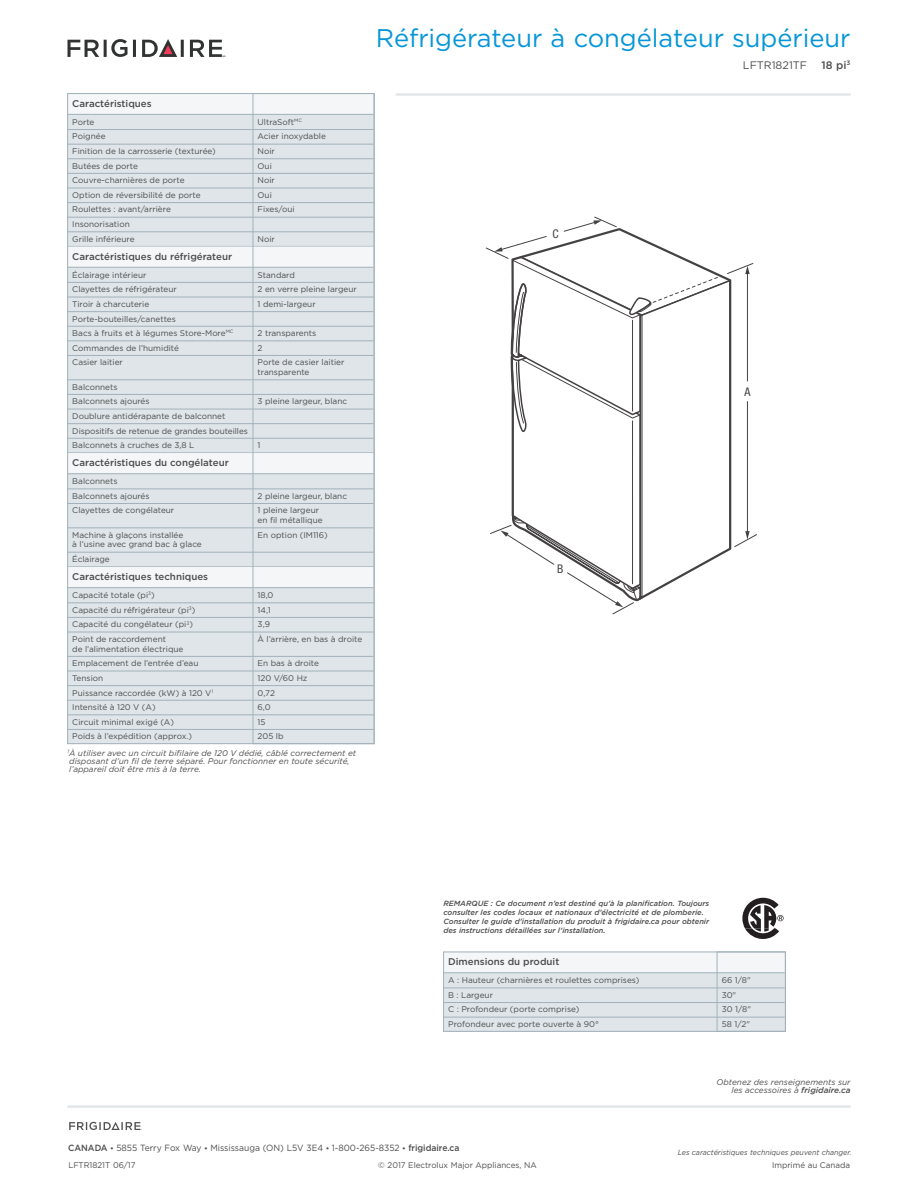
<style>
.page{position:relative;width:918px;height:1188px;background:#fff}
.page>*{position:absolute;margin:0;border:0;box-sizing:border-box;transform-origin:0 0}
.t1{font:25.5px "Gotham";color:#0696d7}
.t2{font:italic condensed 12px/12px "Helvetica Neue";color:#231f20}
.t3{font:condensed 12px "Helvetica Neue";color:#231f20}
.t4{font:10.8px "Gotham";color:#4b4c4d}
.t5{font:500 10.8px "Gotham";color:#4b4c4d}
.t6{font:500 9.75px "Gotham";color:#4b4c4d}
.t7{font:9px "Gotham";color:#4b4c4d;scale:.95 1}
.t8{font:8.25px/14.5px "Gotham";color:#4b4c4d}
.t9{font:italic 8.25px/8.2px "Gotham";color:#4b4c4d;text-align:right}
.t10{font:italic 500 7.5px/9px "Gotham";color:#4b4c4d}
.t11{font:italic 7.5px "Gotham";color:#4b4c4d;scale:.95 1}
.s1{font-style:normal}
.s2{font-weight:500}
.s3{font-weight:500;font-size:7.5px}
</style>
<div class="page">
<hr style="left:68px;top:1106px;width:782px;height:2px;background:#dfe5e9">
<hr style="left:396px;top:93px;width:455px;height:3px;background:#dfe5e9">
<svg style="left:68px;top:39px;width:68px;height:18px"></svg>
<svg style="left:142px;top:39px;width:42px;height:18px"></svg>
<svg style="left:190px;top:40px;width:35px;height:17px"></svg>
<svg style="left:69px;top:1122px;width:73px;height:8px"></svg>
<svg style="left:742px;top:898px;width:42px;height:41px"></svg>
<svg style="left:553px;top:228px;width:134px;height:31px"></svg>
<svg style="left:485px;top:247px;width:149px;height:12px"></svg>
<svg style="left:494px;top:236px;width:53px;height:16px"></svg>
<svg style="left:563px;top:216px;width:54px;height:16px"></svg>
<svg style="left:490px;top:259px;width:267px;height:356px"></svg>
<div style="left:444px;top:952px;width:341px;height:79px;background:#dfe5e9"></div>
<div style="left:444px;top:952px;width:341px;height:21px;background:#f4f6f7"></div>
<hr style="left:444px;top:973px;width:341px;height:1px;background:#a2b1bb">
<hr style="left:444px;top:988px;width:341px;height:1px;background:#a2b1bb">
<hr style="left:444px;top:1002px;width:341px;height:1px;background:#a2b1bb">
<hr style="left:444px;top:1017px;width:341px;height:1px;background:#a2b1bb">
<div style="left:443px;top:952px;width:343px;height:80px;border:1px solid #a2b1bb"></div>
<div style="left:717px;top:952px;width:69px;height:80px;border:1px solid #a2b1bb"></div>
<div style="left:68px;top:94px;width:306px;height:650px;background:#dfe5e9"></div>
<div style="left:68px;top:94px;width:305px;height:20px;background:#f4f6f7"></div>
<hr style="left:68px;top:114px;width:305px;height:1px;background:#a2b1bb">
<hr style="left:68px;top:129px;width:305px;height:1px;background:#a2b1bb">
<hr style="left:68px;top:144px;width:305px;height:1px;background:#a2b1bb">
<hr style="left:68px;top:158px;width:305px;height:1px;background:#a2b1bb">
<hr style="left:68px;top:173px;width:305px;height:1px;background:#a2b1bb">
<hr style="left:68px;top:188px;width:305px;height:1px;background:#a2b1bb">
<hr style="left:68px;top:202px;width:305px;height:1px;background:#a2b1bb">
<hr style="left:68px;top:217px;width:305px;height:1px;background:#a2b1bb">
<hr style="left:68px;top:232px;width:305px;height:1px;background:#a2b1bb">
<hr style="left:68px;top:246px;width:305px;height:1px;background:#a2b1bb">
<div style="left:68px;top:247px;width:305px;height:20px;background:#f4f6f7"></div>
<hr style="left:68px;top:267px;width:305px;height:1px;background:#a2b1bb">
<hr style="left:68px;top:282px;width:305px;height:1px;background:#a2b1bb">
<hr style="left:68px;top:297px;width:305px;height:1px;background:#a2b1bb">
<hr style="left:68px;top:311px;width:305px;height:1px;background:#a2b1bb">
<hr style="left:68px;top:326px;width:305px;height:1px;background:#a2b1bb">
<hr style="left:68px;top:341px;width:305px;height:1px;background:#a2b1bb">
<hr style="left:68px;top:355px;width:305px;height:1px;background:#a2b1bb">
<hr style="left:68px;top:380px;width:305px;height:1px;background:#a2b1bb">
<hr style="left:68px;top:394px;width:305px;height:1px;background:#a2b1bb">
<hr style="left:68px;top:409px;width:305px;height:1px;background:#a2b1bb">
<hr style="left:68px;top:423px;width:305px;height:1px;background:#a2b1bb">
<hr style="left:68px;top:438px;width:305px;height:1px;background:#a2b1bb">
<div style="left:68px;top:453px;width:305px;height:21px;background:#f4f6f7"></div>
<hr style="left:68px;top:473px;width:305px;height:1px;background:#a2b1bb">
<hr style="left:68px;top:489px;width:305px;height:1px;background:#a2b1bb">
<hr style="left:68px;top:503px;width:305px;height:1px;background:#a2b1bb">
<hr style="left:68px;top:528px;width:305px;height:1px;background:#a2b1bb">
<hr style="left:68px;top:552px;width:305px;height:1px;background:#a2b1bb">
<div style="left:68px;top:567px;width:305px;height:21px;background:#f4f6f7"></div>
<hr style="left:68px;top:587px;width:305px;height:1px;background:#a2b1bb">
<hr style="left:68px;top:603px;width:305px;height:1px;background:#a2b1bb">
<hr style="left:68px;top:617px;width:305px;height:1px;background:#a2b1bb">
<hr style="left:68px;top:632px;width:305px;height:1px;background:#a2b1bb">
<hr style="left:68px;top:656px;width:305px;height:1px;background:#a2b1bb">
<hr style="left:68px;top:671px;width:305px;height:1px;background:#a2b1bb">
<hr style="left:68px;top:685px;width:305px;height:1px;background:#a2b1bb">
<hr style="left:68px;top:700px;width:305px;height:1px;background:#a2b1bb">
<hr style="left:68px;top:715px;width:305px;height:1px;background:#a2b1bb">
<hr style="left:68px;top:729px;width:305px;height:1px;background:#a2b1bb">
<div style="left:253px;top:93px;width:121px;height:651px;border:1px solid #a2b1bb"></div>
<p class="t6" style="left:72px;top:97px;width:81px">Caractéristiques</p>
<p class="t8" style="left:72px;top:114px;width:145px">Porte<br>Poignée<br>Finition de la carrosserie (texturée)<br>Butées de porte<br>Couvre-charnières de porte<br>Option de réversibilité de porte<br>Roulettes : avant/arrière<br>Insonorisation<br>Grille inférieure</p>
<p class="t6" style="left:72px;top:250px;width:161px">Caractéristiques du réfrigérateur</p>
<p class="t8" style="left:72px;top:267px;width:163px">Éclairage intérieur<br>Clayettes de réfrigérateur<br>Tiroir à charcuterie<br>Porte-bouteilles/canettes<br>Bacs à fruits et à légumes Store-More<sup>MC<br></sup>Commandes de l’humidité<br>Casier laitier</p>
<p class="t8" style="left:72px;top:379px;width:177px">Balconnets<br>Balconnets ajourés<br>Doublure antidérapante de balconnet<br>Dispositifs de retenue de grandes bouteilles<br>Balconnets à cruches de 3,8 L</p>
<p class="t6" style="left:72px;top:457px;width:158px">Caractéristiques du congélateur</p>
<p class="t8" style="left:72px;top:474px;width:104px">Balconnets<br>Balconnets ajourés<br>Clayettes de congélateur</p>
<p class="t8" style="left:72px;top:530px;width:131px;line-height:9.8px">Machine à glaçons installée<br>à l’usine avec grand bac à glace</p>
<p class="t8" style="left:72px;top:552px;width:39px">Éclairage</p>
<p class="t6" style="left:72px;top:571px;width:137px">Caractéristiques techniques</p>
<p class="t8" style="left:72px;top:588px;width:125px">Capacité totale (pi<sup>3</sup>)<br>Capacité du réfrigérateur (pi<sup>3</sup>)<br>Capacité du congélateur (pi<sup>3</sup>)<br>Point de raccordement</p>
<p class="t8" style="left:72px;top:641px;width:143px">de l’alimentation électrique<br>Emplacement de l’entrée d’eau<br>Tension<br>Puissance raccordée (kW) à 120 V<sup>1<br></sup>Intensité à 120 V (A)<br>Circuit minimal exigé (A)<br>Poids à l’expédition (approx.)</p>
<p class="t8" style="left:258px;top:114px;width:70px">UltraSoft<sup>MC<br></sup>Acier inoxydable<br>Noir<br>Oui<br>Noir<br>Oui<br>Fixes/oui</p>
<p class="t8" style="left:258px;top:231px;width:19px">Noir</p>
<p class="t8" style="left:258px;top:267px;width:101px">Standard<br>2 en verre pleine largeur<br>1 demi-largeur</p>
<p class="t8" style="left:258px;top:326px;width:88px">2 transparents<br>2<br>Porte de casier laitier</p>
<p class="t8" style="left:258px;top:365px;width:53px">transparente</p>
<p class="t8" style="left:258px;top:394px;width:91px">3 pleine largeur, blanc</p>
<p class="t8" style="left:258px;top:438px;width:4px">1</p>
<p class="t8" style="left:258px;top:488px;width:91px">2 pleine largeur, blanc<br>1 pleine largeur</p>
<p class="t8" style="left:258px;top:513px;width:72px">en fil métallique<br>En option (IM116)</p>
<p class="t8" style="left:258px;top:588px;width:106px">18,0<br>14,1<br>3,9<br>À l’arrière, en bas à droite</p>
<p class="t8" style="left:258px;top:656px;width:63px">En bas à droite<br>120 V/60 Hz<br>0,72<br>6,0<br>15<br>205 lb</p>
<p class="t9" style="left:68px;top:749px;width:290px;text-align:left"><sup>1</sup>À utiliser avec un circuit bifilaire de 120 V dédié, câblé correctement et disposant d’un fil de terre séparé. Pour fonctionner en toute sécurité, l’appareil doit être mis à la terre.</p>
<h1 class="t1" style="left:376px;top:22px;width:476px">Réfrigérateur à congélateur supérieur</h1>
<h3 class="t4" style="left:743px;top:58px;width:66px">LFTR1821TF</h3>
<h3 class="t5" style="left:821px;top:58px;width:31px">18 pi<sup>3</sup></h3>
<h2 class="t3" style="left:552px;top:227px;width:8px">C</h2>
<h2 class="t3" style="left:557px;top:562px;width:8px">B</h2>
<h2 class="t3" style="left:745px;top:385px;width:7px">A</h2>
<h2 class="t2" style="left:580px;top:893px;width:139px"><span class="s1">and removal.</span> (Absolute 3" minimum clearance will ONLY allow for 90 door swing which</h2>
<p class="t10" style="left:443px;top:898px;width:267px">REMARQUE : Ce document n’est destiné qu’à la planification. Toujours consulter les codes locaux et nationaux d’électricité et de plomberie.<br>Consulter le guide d’installation du produit à frigidaire.ca pour obtenir des instructions détaillées sur l’installation.</p>
<p class="t6" style="left:448px;top:956px;width:113px">Dimensions du produit</p>
<p class="t8" style="left:448px;top:973px;width:193px">A : Hauteur (charnières et roulettes comprises)<br>B : Largeur<br>C : Profondeur (porte comprise)<br>Profondeur avec porte ouverte à 90°</p>
<p class="t8" style="left:722px;top:973px;width:31px">66 1/8"<br>30"<br>30 1/8"<br>58 1/2"</p>
<p class="t9" style="left:717px;top:1078px;width:135px">Obtenez des renseignements sur les accessoires à <span class="s2">frigidaire.ca</span></p>
<p class="t7" style="left:68px;top:1142px;width:413px"><span class="s2">CANADA</span> <span class="s3">•</span> 5855 Terry Fox Way <span class="s3">•</span> Mississauga (ON) L5V 3E4 <span class="s3">•</span> 1-800-265-8352 <span class="s3">•</span> <span class="s2">frigidaire.ca</span></p>
<p class="t8" style="left:378px;top:1157px;width:160px">© 2017 Electrolux Major Appliances, NA</p>
<p class="t8" style="left:772px;top:1157px;width:79px">Imprimé au Canada</p>
<p class="t11" style="left:678px;top:1148px;width:184px">Les caractéristiques techniques peuvent changer.</p>
<p class="t8" style="left:68px;top:1157px;width:69px">LFTR1821T 06/17</p>
</div>
